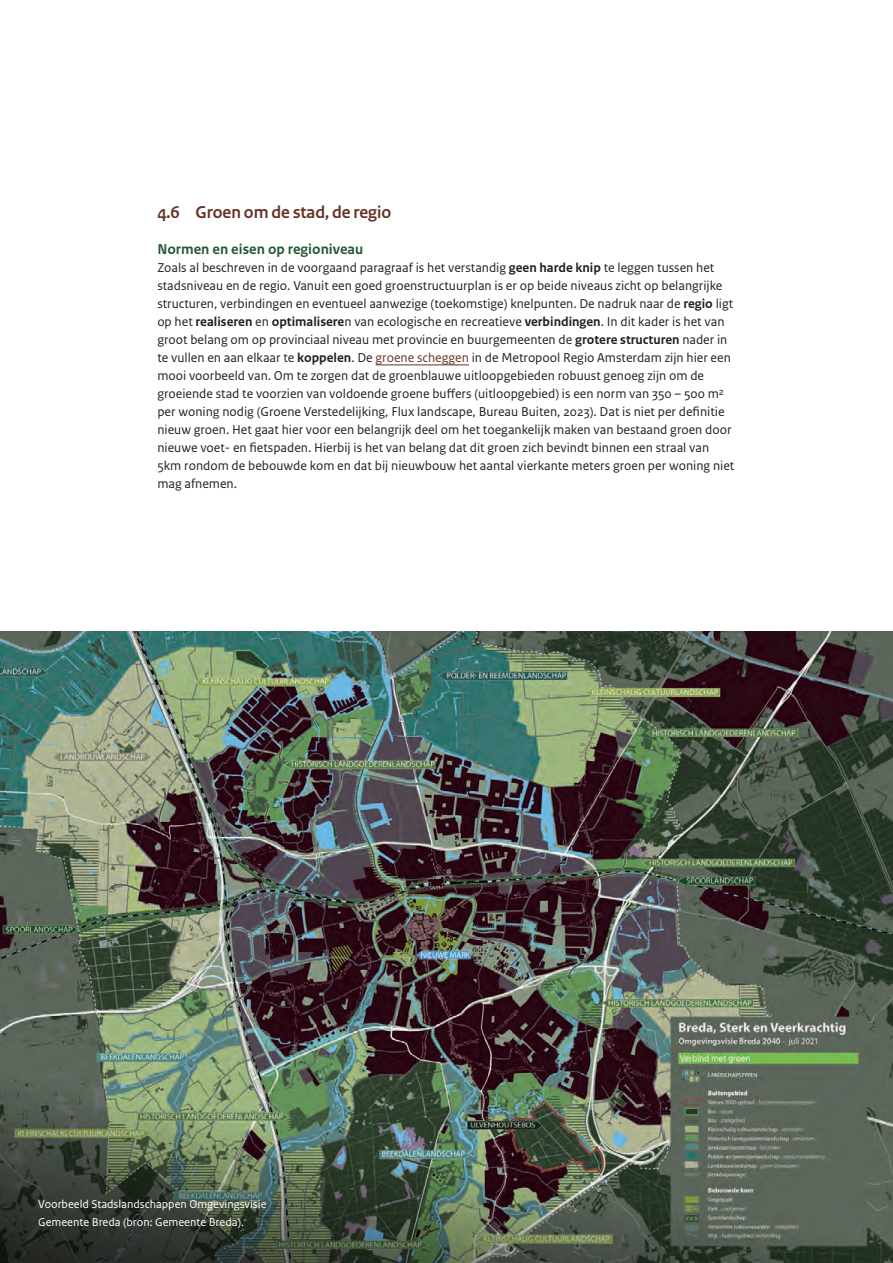
<style>
.page{position:relative;width:893px;height:1263px;background:#fff}
.page>*{position:absolute;margin:0;border:0;box-sizing:border-box;transform-origin:0 0}
.i-H3_04_RO_Paragraafkop_Sans{font:700 18px "Rijksoverheid Sans Heading";color:#673327}
.H4_05_RO_Alineakop_Sans{font:700 15px "Rijksoverheid Sans Text";color:#275937}
.P_10_RO_Broodtekst_Sans{font:13.5px/18px "Rijksoverheid Sans Text";color:#231f20}
.P_13_RO_Fotobijschrift{font:12px "Rijksoverheid Sans Text";color:#fff}
.s1{font-weight:700}
.s2{color:#673327}
</style>
<div class="page">
<hr style="left:376px;top:365px;width:93px;height:1px;background:#673327">
<img style="left:0;top:631px;width:893px;height:277px">
<img style="left:0;top:908px;width:893px;height:355px">
<h3 class="i-H3_04_RO_Paragraafkop_Sans" style="left:157px;top:202px;width:235px">4.6 Groen om de stad, de regio</h3>
<h4 class="H4_05_RO_Alineakop_Sans" style="left:157px;top:240px;width:207px">Normen en eisen op regioniveau</h4>
<p class="P_10_RO_Broodtekst_Sans" style="left:157px;top:259px;width:579px">Zoals al beschreven in de voorgaand paragraaf is het verstandig <span class="s1">geen harde knip</span> te leggen tussen het stadsniveau en de regio. Vanuit een goed groenstructuurplan is er op beide niveaus zicht op belangrijke structuren, verbindingen en eventueel aanwezige (toekomstige) knelpunten. De nadruk naar de <span class="s1">regio</span> ligt op het <span class="s1">realiseren</span> en <span class="s1">optimalisere</span>n van ecologische en recreatieve <span class="s1">verbindingen</span>. In dit kader is het van groot belang om op provinciaal niveau met provincie en buurgemeenten de <span class="s1">grotere structuren</span> nader in te vullen en aan elkaar te <span class="s1">koppelen</span>. De <span class="s2">groene scheggen</span> in de Metropool Regio Amsterdam zijn hier een mooi voorbeeld van. Om te zorgen dat de groenblauwe uitloopgebieden robuust genoeg zijn om de groeiende stad te voorzien van voldoende groene buffers (uitloopgebied) is een norm van 350 – 500 m<sup>2 </sup>per woning nodig (Groene Verstedelijking, Flux landscape, Bureau Buiten, 2023). Dat is niet per definitie nieuw groen. Het gaat hier voor een belangrijk deel om het toegankelijk maken van bestaand groen door nieuwe voet- en fietspaden. Hierbij is het van belang dat dit groen zich bevindt binnen een straal van 5km rondom de bebouwde kom en dat bij nieuwbouw het aantal vierkante meters groen per woning niet mag afnemen.</p>
<p class="P_13_RO_Fotobijschrift" style="left:38px;top:1197px;width:230px">Voorbeeld Stadslandschappen Omgevingsvisie</p>
<p class="P_13_RO_Fotobijschrift" style="left:38px;top:1215px;width:207px">Gemeente Breda (bron: Gemeente Breda).</p>
</div>
